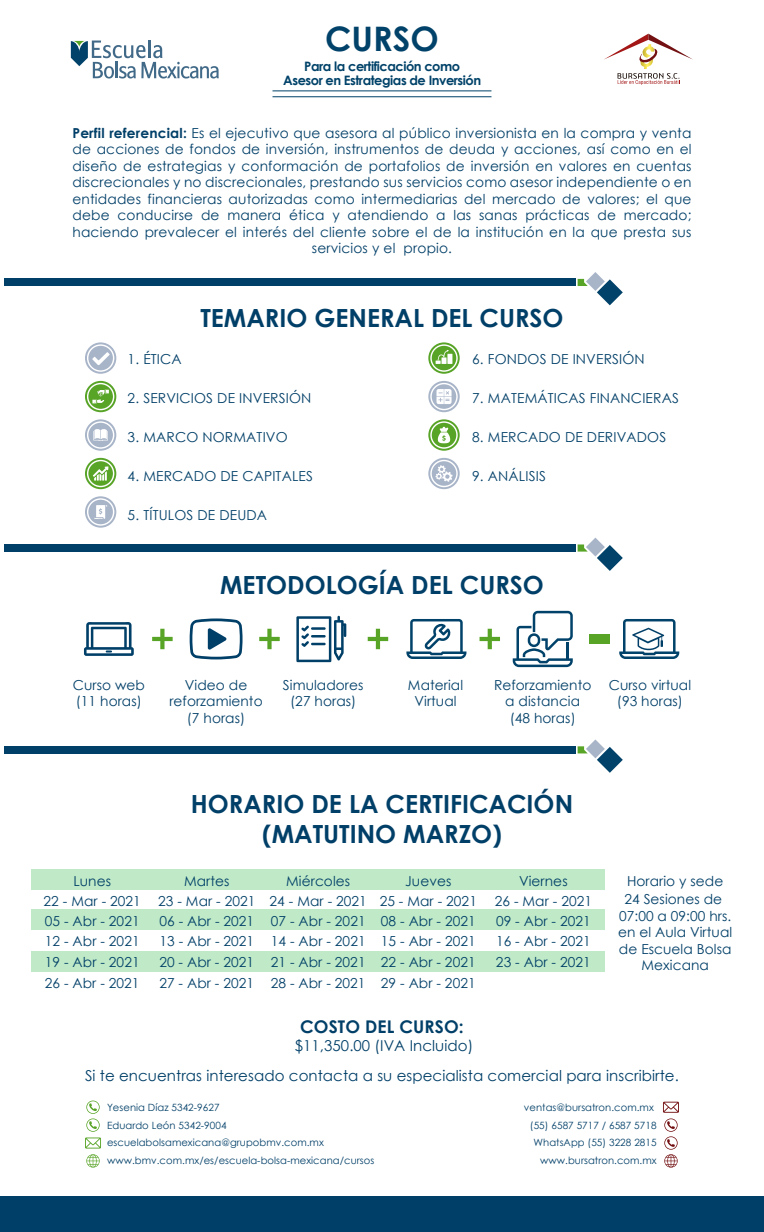
<style>
.page{position:relative;width:764px;height:1232px;background:#fff}
.page>*{position:absolute;margin:0;border:0;box-sizing:border-box;transform-origin:0 0}
.t1{font:700 33.75px "Century Gothic";color:#004269}
.t2{font:700 25px/30px "Century Gothic";color:#003f68;text-align:center}
.t3{font:700 17.5px "Century Gothic";letter-spacing:.005em;color:#003f68}
.t4{font:15px "Century Gothic";letter-spacing:.005em;color:#003f68}
.t5{font:13.75px/16.5px "Century Gothic";letter-spacing:.01em;color:#003f68;text-align:center}
.t6{font:700 13px/14.6px "Century Gothic";letter-spacing:-.035em;color:#004269;text-align:center}
.t7{font:10px/17.5px "Century Gothic";letter-spacing:.005em;color:#003f68}
.s1{font-weight:700}
</style>
<div class="page">
<svg style="left:577px;top:272px;width:45px;height:33px"></svg>
<div style="left:4px;top:279px;width:571px;height:7px;background:#003f68"></div>
<div style="left:0;top:1196px;width:763px;height:36px;background:#003f68"></div>
<svg style="left:577px;top:537px;width:45px;height:34px"></svg>
<div style="left:4px;top:544px;width:571px;height:7px;background:#003f68"></div>
<svg style="left:577px;top:739px;width:45px;height:33px"></svg>
<div style="left:4px;top:746px;width:571px;height:7px;background:#003f68"></div>
<svg style="left:85px;top:496px;width:31px;height:31px"></svg>
<svg style="left:85px;top:342px;width:31px;height:32px"></svg>
<svg style="left:85px;top:458px;width:31px;height:31px"></svg>
<svg style="left:85px;top:419px;width:31px;height:32px"></svg>
<svg style="left:85px;top:381px;width:31px;height:31px"></svg>
<svg style="left:428px;top:342px;width:31px;height:32px"></svg>
<svg style="left:428px;top:419px;width:31px;height:32px"></svg>
<svg style="left:428px;top:458px;width:31px;height:31px"></svg>
<svg style="left:428px;top:381px;width:31px;height:31px"></svg>
<hr style="left:588px;top:634px;width:21px;height:4px;background:#58a427">
<hr style="left:588px;top:640px;width:21px;height:4px;background:#58a427">
<svg style="left:479px;top:628px;width:21px;height:21px"></svg>
<svg style="left:512px;top:611px;width:60px;height:56px"></svg>
<svg style="left:406px;top:619px;width:60px;height:40px"></svg>
<svg style="left:619px;top:619px;width:60px;height:40px"></svg>
<svg style="left:189px;top:618px;width:54px;height:41px"></svg>
<svg style="left:296px;top:616px;width:50px;height:46px"></svg>
<svg style="left:84px;top:622px;width:50px;height:34px"></svg>
<svg style="left:152px;top:628px;width:21px;height:21px"></svg>
<svg style="left:259px;top:628px;width:21px;height:21px"></svg>
<svg style="left:367px;top:628px;width:21px;height:21px"></svg>
<svg style="left:604px;top:34px;width:89px;height:51px"></svg>
<svg style="left:71px;top:40px;width:148px;height:38px"></svg>
<svg style="left:86px;top:1100px;width:14px;height:31px"></svg>
<svg style="left:85px;top:1137px;width:16px;height:11px"></svg>
<svg style="left:86px;top:1154px;width:14px;height:13px"></svg>
<svg style="left:663px;top:1101px;width:15px;height:11px"></svg>
<svg style="left:664px;top:1118px;width:13px;height:49px"></svg>
<div style="left:31px;top:869px;width:573px;height:21px;background:#c0eac7"></div>
<div style="left:31px;top:909px;width:573px;height:21px;background:#c0eac7"></div>
<div style="left:31px;top:951px;width:573px;height:20px;background:#c0eac7"></div>
<h1 class="t1" style="left:325px;top:13px;width:115px">CURSO</h1>
<p class="t6" style="left:283px;top:58px;width:199px">Para la certificación como<br>Asesor en Estrategias de Inversión</p>
<p class="t5" style="left:72px;top:124px;width:620px"><span class="s1">Perfil referencial:</span> Es el ejecutivo que asesora al público inversionista en la compra y venta de acciones de fondos de inversión, instrumentos de deuda y acciones, así como en el diseño de estrategias y conformación de portafolios de inversión en valores en cuentas discrecionales y no discrecionales, prestando sus servicios como asesor independiente o en entidades financieras autorizadas como intermediarias del mercado de valores; el que debe conducirse de manera ética y atendiendo a las sanas prácticas de mercado; haciendo prevalecer el interés del cliente sobre el de la institución en la que presta sus servicios y el propio.</p>
<h2 class="t2" style="left:200px;top:302px;width:364px">TEMARIO GENERAL DEL CURSO</h2>
<p class="t5" style="left:128px;top:351px;width:56px">1. ÉTICA</p>
<p class="t5" style="left:128px;top:390px;width:185px">2. SERVICIOS DE INVERSIÓN</p>
<p class="t5" style="left:128px;top:428px;width:161px">3. MARCO NORMATIVO</p>
<p class="t5" style="left:128px;top:467px;width:187px">4. MERCADO DE CAPITALES</p>
<p class="t5" style="left:128px;top:506px;width:141px">5. TÍTULOS DE DEUDA</p>
<p class="t5" style="left:472px;top:351px;width:174px">6. FONDOS DE INVERSIÓN</p>
<p class="t5" style="left:472px;top:390px;width:208px">7. MATEMÁTICAS FINANCIERAS</p>
<p class="t5" style="left:472px;top:428px;width:195px">8. MERCADO DE DERIVADOS</p>
<p class="t5" style="left:472px;top:467px;width:75px">9. ANÁLISIS</p>
<h2 class="t2" style="left:220px;top:569px;width:325px">METODOLOGÍA DEL CURSO</h2>
<p class="t5" style="left:73px;top:676px;width:74px;text-align:left">Curso web (11 horas)</p>
<p class="t5" style="left:169px;top:676px;width:95px">Video de reforzamiento (7 horas)</p>
<p class="t5" style="left:283px;top:676px;width:82px">Simuladores (27 horas)</p>
<p class="t5" style="left:408px;top:676px;width:57px">Material<br>Virtual</p>
<p class="t5" style="left:494px;top:676px;width:99px">Reforzamiento a distancia (48 horas)</p>
<p class="t5" style="left:608px;top:676px;width:84px">Curso virtual (93 horas)</p>
<p class="t5" style="left:44px;top:870px;width:99px;line-height:20.2px">Lunes<br>22 - Mar - 2021<br>05 - Abr - 2021<br>12 - Abr - 2021<br>19 - Abr - 2021</p>
<h2 class="t2" style="left:191px;top:787px;width:383px">HORARIO DE LA CERTIFICACIÓN (MATUTINO MARZO)</h2>
<p class="t5" style="left:184px;top:872px;width:47px">Martes</p>
<p class="t5" style="left:286px;top:872px;width:65px">Miércoles</p>
<p class="t5" style="left:405px;top:872px;width:48px">Jueves</p>
<p class="t5" style="left:158px;top:890px;width:99px;line-height:20.1px;text-align:justify">23 - Mar - 2021<br>06 - Abr - 2021<br>13 - Abr - 2021</p>
<p class="t5" style="left:269px;top:892px;width:99px">24 - Mar - 2021</p>
<p class="t5" style="left:271px;top:932px;width:96px">14 - Abr - 2021</p>
<p class="t5" style="left:271px;top:912px;width:96px">07 - Abr - 2021</p>
<p class="t5" style="left:379px;top:892px;width:99px">25 - Mar - 2021</p>
<p class="t5" style="left:381px;top:932px;width:96px">15 - Abr - 2021</p>
<p class="t5" style="left:381px;top:912px;width:96px">08 - Abr - 2021</p>
<p class="t5" style="left:159px;top:953px;width:318px">20 - Abr - 2021 21 - Abr - 2021 22 - Abr - 2021</p>
<p class="t5" style="left:519px;top:872px;width:50px">Viernes</p>
<p class="t5" style="left:624px;top:871px;width:100px;line-height:18.5px;text-align:left">Horario y sede<br>24 Sesiones de</p>
<p class="t5" style="left:618px;top:907px;width:115px">07:00 a 09:00 hrs. en el Aula Virtual de Escuela Bolsa<br>Mexicana</p>
<p class="t5" style="left:494px;top:892px;width:99px">26 - Mar - 2021</p>
<p class="t5" style="left:496px;top:932px;width:96px">16 - Abr - 2021</p>
<p class="t5" style="left:496px;top:912px;width:96px">09 - Abr - 2021</p>
<p class="t5" style="left:496px;top:953px;width:96px">23 - Abr - 2021</p>
<p class="t5" style="left:45px;top:974px;width:96px">26 - Abr - 2021</p>
<p class="t5" style="left:159px;top:974px;width:318px">27 - Abr - 2021 28 - Abr - 2021 29 - Abr - 2021</p>
<p class="t3" style="left:300px;top:1013px;width:165px">COSTO DEL CURSO:</p>
<p class="t4" style="left:295px;top:1035px;width:180px">$11,350.00 (IVA Incluido)</p>
<p class="t4" style="left:85px;top:1064px;width:595px">Si te encuentras interesado contacta a su especialista comercial para inscribirte.</p>
<p class="t7" style="left:107px;top:1098px;width:269px">Yesenia Díaz 5342-9627<br>Eduardo León 5342-9004 escuelabolsamexicana@grupobmv.com.mx www.bmv.com.mx/es/escuela-bolsa-mexicana/cursos</p>
<p class="t7" style="left:524px;top:1098px;width:134px;text-align:right">ventas@bursatron.com.mx (55) 6587 5717 / 6587 5718<br>WhatsApp (55) 3228 2815 www.bursatron.com.mx</p>
</div>
